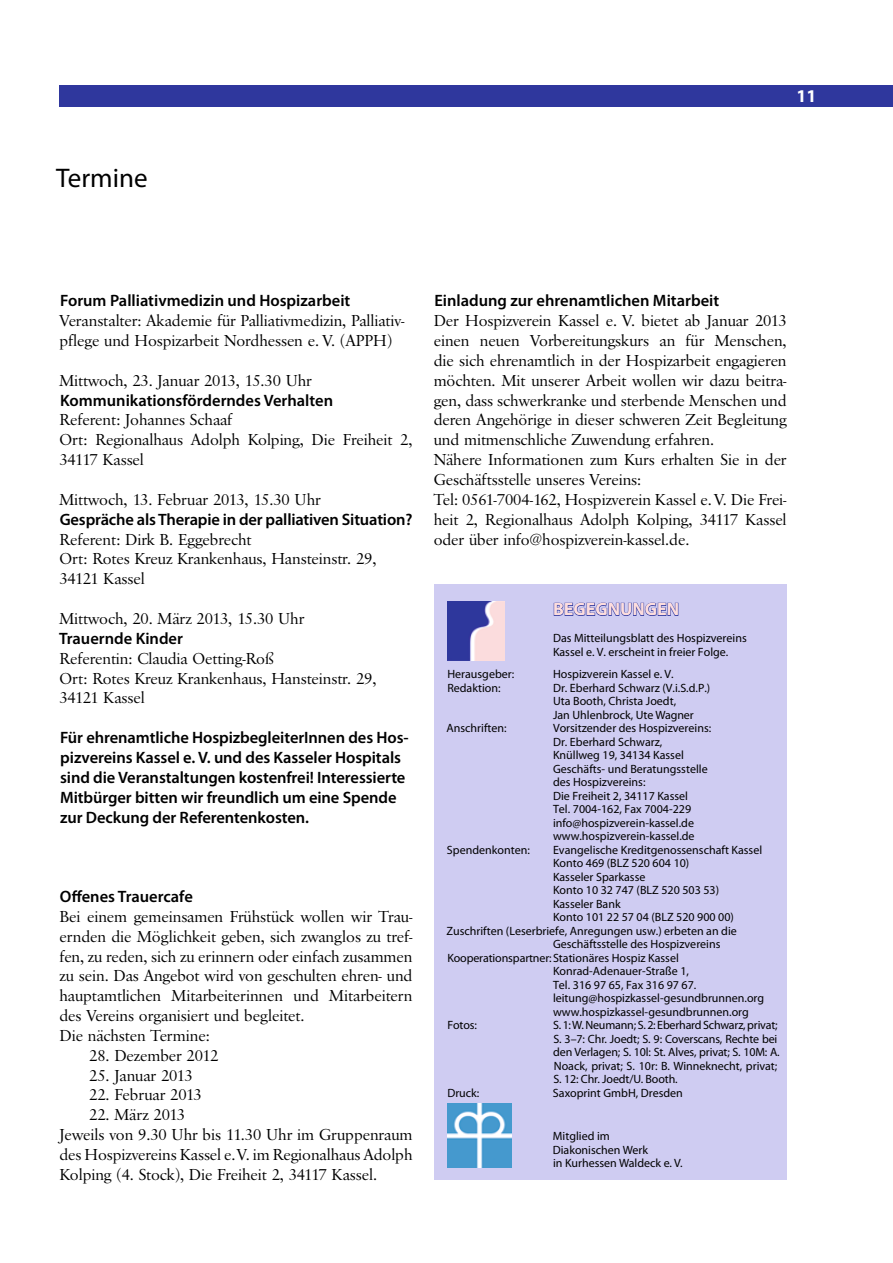
<style>
.page{position:relative;width:893px;height:1263px;background:#fff}
.page>*{position:absolute;margin:0;border:0;box-sizing:border-box;transform-origin:0 0}
.t1{font:27px "Myriad Pro";color:#000}
.t2{font:700 18px "Myriad Pro";color:#fddddd}
.t3{font:700 18px "Myriad Pro";color:#fff}
.t4{font:16.5px/19.8px "Savoy";letter-spacing:-.005em;color:#000}
.t5{font:600 16.5px/19.8px "Myriad Pro";letter-spacing:-.005em;color:#000}
.t6{font:12px/13.5px "Myriad Pro";color:#000}
</style>
<div class="page">
<div style="left:60px;top:85px;width:833px;height:21px;background:#2f379d"></div>
<div style="left:434px;top:584px;width:353px;height:596px;background:#cfccf2"></div>
<svg style="left:553px;top:602px;width:126px;height:14px"></svg>
<img style="left:448px;top:601px;width:56px;height:59px">
<img style="left:448px;top:1104px;width:63px;height:64px">
<h1 class="t1" style="left:56px;top:161px;width:93px">Termine</h1>
<p class="t3" style="left:797px;top:84px;width:21px">11</p>
<p class="t5" style="left:60px;top:290px;width:292px">Forum Palliativmedizin und Hospizarbeit</p>
<p class="t4" style="left:60px;top:311px;width:347px">Veranstalter: Akademie für Palliativmedizin, Palliativ&shy;pflege und Hospizarbeit Nordhessen e. V. (APPH)</p>
<p class="t4" style="left:60px;top:370px;width:254px">Mittwoch, 23. Januar 2013, 15.30 Uhr</p>
<p class="t5" style="left:60px;top:390px;width:275px">Kommunikationsförderndes Verhalten</p>
<p class="t4" style="left:60px;top:410px;width:354px">Referent: Johannes Schaaf<br>Ort: Regionalhaus Adolph Kolping, Die Freiheit 2,<br>34117 Kassel</p>
<p class="t4" style="left:60px;top:490px;width:263px">Mittwoch, 13. Februar 2013, 15.30 Uhr</p>
<p class="t5" style="left:60px;top:509px;width:354px">Gespräche als Therapie in der palliativen Situation?</p>
<p class="t4" style="left:60px;top:529px;width:318px">Referent: Dirk B. Eggebrecht<br>Ort: Rotes Kreuz Krankenhaus, Hansteinstr. 29,<br>34121 Kassel</p>
<p class="t4" style="left:60px;top:609px;width:246px">Mittwoch, 20. März 2013, 15.30 Uhr</p>
<p class="t5" style="left:59px;top:628px;width:125px">Trauernde Kinder</p>
<p class="t4" style="left:60px;top:648px;width:318px">Referentin: Claudia Oetting-Roß<br>Ort: Rotes Kreuz Krankenhaus, Hansteinstr. 29,<br>34121 Kassel</p>
<p class="t5" style="left:60px;top:727px;width:350px">Für ehrenamtliche HospizbegleiterInnen des Hos&shy;pizvereins Kassel e. V. und des Kasseler Hospitals sind die Veranstaltungen kostenfrei! Interessierte Mitbürger bitten wir freundlich um eine Spende zur Deckung der Referentenkosten.</p>
<p class="t5" style="left:60px;top:886px;width:134px">Offenes Trauercafe</p>
<p class="t4" style="left:60px;top:906px;width:354px">Bei einem gemeinsamen Frühstück wollen wir Trau&shy;ernden die Möglichkeit geben, sich zwanglos zu tref&shy;fen, zu reden, sich zu erinnern oder einfach zusammen zu sein. Das Angebot wird von geschulten ehren- und hauptamtlichen Mitarbeiterinnen und Mitarbeitern des Vereins organisiert und begleitet.<br>Die nächsten Termine:</p>
<p class="t4" style="left:89px;top:1045px;width:131px">28. Dezember 2012</p>
<p class="t4" style="left:89px;top:1065px;width:105px">25. Januar 2013</p>
<p class="t4" style="left:89px;top:1085px;width:114px">22. Februar 2013</p>
<p class="t4" style="left:60px;top:1105px;width:354px;text-indent:30px">22. März 2013<br>Jeweils von 9.30 Uhr bis 11.30 Uhr im Gruppenraum des Hospizvereins Kassel e. V. im Regionalhaus Adolph Kolping (4. Stock), Die Freiheit 2, 34117 Kassel.</p>
<p class="t5" style="left:434px;top:290px;width:286px">Einladung zur ehrenamtlichen Mitarbeit</p>
<p class="t4" style="left:434px;top:311px;width:354px">Der Hospizverein Kassel e. V. bietet ab Januar 2013 einen neuen Vorbereitungskurs an für Menschen, die sich ehrenamtlich in der Hospizarbeit engagieren möchten. Mit unserer Arbeit wollen wir dazu beitra&shy;gen, dass schwerkranke und sterbende Menschen und deren Angehörige in dieser schweren Zeit Begleitung und mitmenschliche Zuwendung erfahren.<br>Nähere Informationen zum Kurs erhalten Sie in der Geschäftsstelle unseres Vereins:<br>Tel: 0561-7004-162, Hospizverein Kassel e. V. Die Frei&shy;heit 2, Regionalhaus Adolph Kolping, 34117 Kassel oder über info@hospizverein-kassel.de.</p>
<p class="t2" style="left:553px;top:597px;width:128px">BEGEGNUNGEN</p>
<p class="t6" style="left:553px;top:631px;width:195px">Das Mitteilungsblatt des Hospizvereins<br>Kassel e. V. erscheint in freier Folge.</p>
<p class="t6" style="left:447px;top:667px;width:68px">Herausgeber:</p>
<p class="t6" style="left:553px;top:667px;width:122px">Hospizverein Kassel e. V.</p>
<p class="t6" style="left:447px;top:681px;width:55px">Redaktion:</p>
<p class="t6" style="left:553px;top:681px;width:159px">Dr. Eberhard Schwarz (V.i.S.d.P.)<br>Uta Booth, Christa Joedt,<br>Jan Uhlenbrock, Ute Wagner</p>
<p class="t6" style="left:446px;top:721px;width:62px">Anschriften:</p>
<p class="t6" style="left:553px;top:721px;width:160px">Vorsitzender des Hospizvereins:<br>Dr. Eberhard Schwarz,<br>Knüllweg 19, 34134 Kassel<br>Geschäfts- und Beratungsstelle des Hospizvereins:<br>Die Freiheit 2, 34117 Kassel<br>Tel. 7004-162, Fax 7004-229 info@hospizverein-kassel.de www.hospizverein-kassel.de</p>
<p class="t6" style="left:447px;top:843px;width:84px">Spendenkonten:</p>
<p class="t6" style="left:553px;top:843px;width:211px">Evangelische Kreditgenossenschaft Kassel</p>
<p class="t6" style="left:553px;top:856px;width:138px">Konto 469 (BLZ 520 604 10)</p>
<p class="t6" style="left:553px;top:870px;width:94px">Kasseler Sparkasse</p>
<p class="t6" style="left:553px;top:883px;width:168px">Konto 10 32 747 (BLZ 520 503 53)</p>
<p class="t6" style="left:553px;top:897px;width:69px">Kasseler Bank</p>
<p class="t6" style="left:553px;top:910px;width:182px">Konto 101 22 57 04 (BLZ 520 900 00)</p>
<p class="t6" style="left:446px;top:924px;width:292px">Zuschriften (Leserbriefe, Anregungen usw.) erbeten an die</p>
<p class="t6" style="left:553px;top:937px;width:169px">Geschäftsstelle des Hospizvereins</p>
<p class="t6" style="left:447px;top:951px;width:233px">Kooperationspartner:Stationäres Hospiz Kassel</p>
<p class="t6" style="left:553px;top:964px;width:138px">Konrad-Adenauer-Straße 1,</p>
<p class="t6" style="left:553px;top:978px;width:145px">Tel. 316 97 65, Fax 316 97 67.</p>
<p class="t6" style="left:553px;top:991px;width:213px">leitung@hospizkassel-gesundbrunnen.org</p>
<p class="t6" style="left:553px;top:1005px;width:197px">www.hospizkassel-gesundbrunnen.org</p>
<p class="t6" style="left:447px;top:1018px;width:31px">Fotos:</p>
<p class="t6" style="left:553px;top:1018px;width:228px">S. 1: W. Neumann; S. 2: Eberhard Schwarz, privat; S. 3–7: Chr. Joedt; S. 9: Coverscans, Rechte bei den Verlagen; S. 10l: St. Alves, privat; S. 10M: A.<br>Noack, privat; S. 10r: B. Winneknecht, privat; S. 12: Chr. Joedt/U. Booth.</p>
<p class="t6" style="left:447px;top:1086px;width:34px">Druck:</p>
<p class="t6" style="left:553px;top:1086px;width:131px">Saxoprint GmbH, Dresden</p>
<p class="t6" style="left:553px;top:1129px;width:131px">Mitglied im<br>Diakonischen Werk<br>in Kurhessen Waldeck e. V.</p>
</div>
